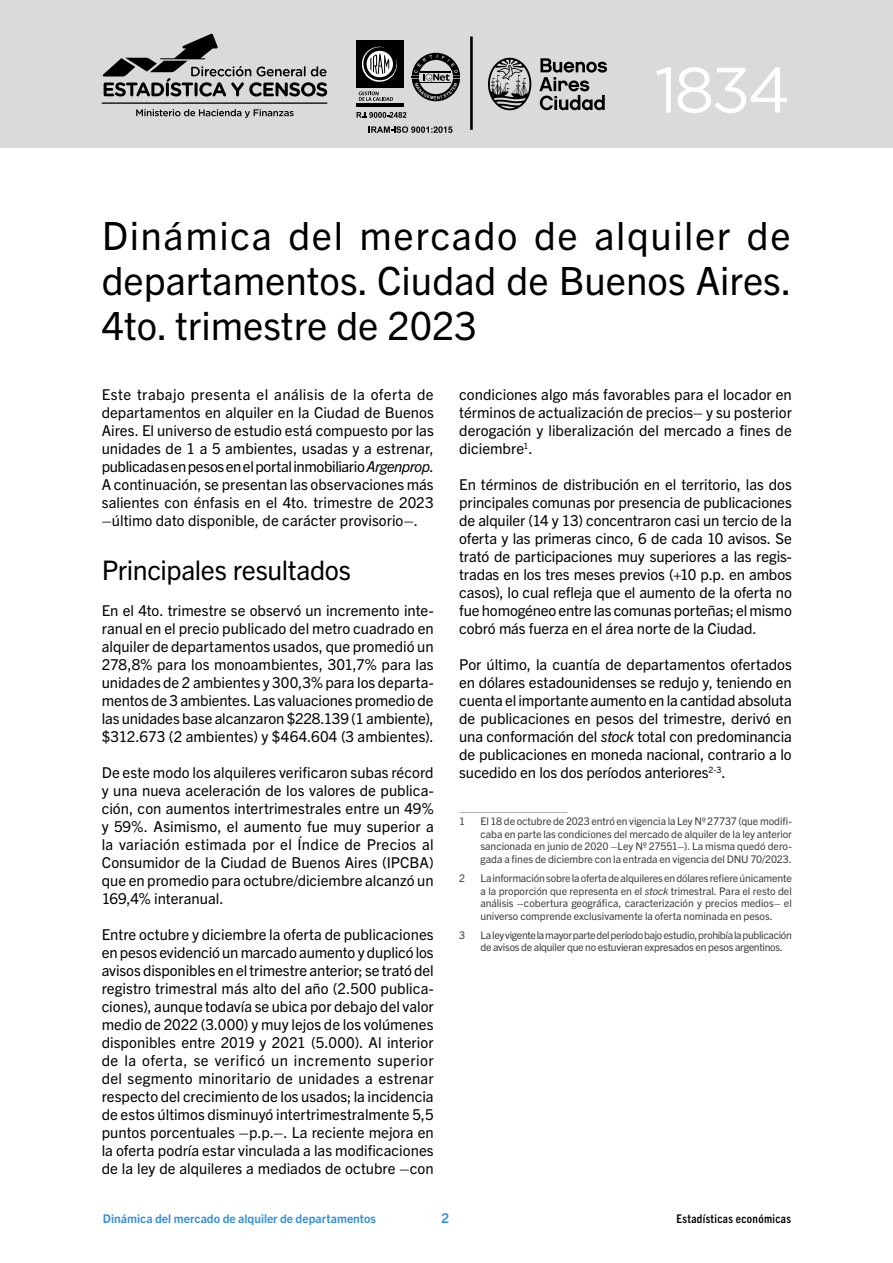
<style>
.page{position:relative;width:893px;height:1263px;background:#fff}
.page>*{position:absolute;margin:0;border:0;box-sizing:border-box;transform-origin:0 0}
.t1{font:64.05px "Gotham";color:#fff}
.Título_informe{font:39px/45px "Trade Gothic Next LT Pro";color:#000;text-align:justify}
.Tema{font:27px "Trade Gothic Next LT Pro";letter-spacing:-.015em;color:#000}
.Texto_general{font:15px/18px "Trade Gothic Next LT Pro";color:#000;text-align:justify}
.t2{font:700 13.5px "Trade Gothic Next LT Pro";color:#2f8ddd}
.t3{font:700 12px "Trade Gothic Next LT Pro";color:#2f8ddd}
.t4{font:700 condensed 12px "Trade Gothic Next LT Pro";letter-spacing:.03em;color:#000}
.Nota_al_pie{font:10.5px/12.6px "Trade Gothic Next LT Pro";letter-spacing:-.02em;color:#3c3c3b;text-align:justify}
.s1{font-style:italic}
</style>
<div class="page">
<div style="left:0;top:0;width:893px;height:148px;background:#dadada"></div>
<hr style="left:459px;top:812px;width:108px;height:1px;background:#b3b2b2">
<hr style="left:470px;top:36px;width:3px;height:94px;background:#000">
<svg style="left:488px;top:58px;width:43px;height:52px"></svg>
<svg style="left:539px;top:58px;width:68px;height:52px"></svg>
<div style="left:356px;top:40px;width:48px;height:48px;background:#000"></div>
<hr style="left:356px;top:103px;width:48px;height:4px;background:#000">
<svg style="left:361px;top:46px;width:36px;height:36px"></svg>
<svg style="left:359px;top:92px;width:34px;height:9px"></svg>
<svg style="left:357px;top:112px;width:49px;height:6px"></svg>
<svg style="left:412px;top:53px;width:48px;height:48px"></svg>
<svg style="left:369px;top:126px;width:83px;height:7px"></svg>
<hr style="left:102px;top:102px;width:225px;height:2px;background:#000">
<svg style="left:136px;top:109px;width:158px;height:9px"></svg>
<svg style="left:103px;top:34px;width:224px;height:63px"></svg>
<p class="t1" style="left:654px;top:49px;width:137px">1834</p>
<p class="Título_informe" style="left:102px;top:210px;width:692px">Dinámica del mercado de alquiler de departamentos. Ciudad de Buenos Aires.<br>4to. trimestre de 2023</p>
<p class="Texto_general" style="left:102px;top:384px;width:334px">Este trabajo presenta el análisis de la oferta de departamentos en alquiler en la Ciudad de Buenos Aires. El universo de estudio está compuesto por las unidades de 1 a 5 ambientes, usadas y a estrenar, publicadas en pesos en el portal inmobiliario <span class="s1">Argenprop</span>.<br>A continuación, se presentan las observaciones más salientes con énfasis en el 4to. trimestre de 2023 –último dato disponible, de carácter provisorio–.</p>
<p class="Tema" style="left:102px;top:551px;width:251px">Principales resultados</p>
<p class="Texto_general" style="left:102px;top:600px;width:333px">En el 4to. trimestre se observó un incremento inte&shy;ranual en el precio publicado del metro cuadrado en alquiler de departamentos usados, que promedió un 278,8% para los monoambientes, 301,7% para las unidades de 2 ambientes y 300,3% para los departa&shy;mentos de 3 ambientes. Las valuaciones promedio de las unidades base alcanzaron $228.139 (1 ambiente), $312.673 (2 ambientes) y $464.604 (3 ambientes).</p>
<p class="Texto_general" style="left:102px;top:762px;width:334px">De este modo los alquileres verificaron subas récord y una nueva aceleración de los valores de publica&shy;ción, con aumentos intertrimestrales entre un 49% y 59%. Asimismo, el aumento fue muy superior a la variación estimada por el Índice de Precios al Consumidor de la Ciudad de Buenos Aires (IPCBA) que en promedio para octubre/diciembre alcanzó un 169,4% interanual.</p>
<p class="Texto_general" style="left:102px;top:924px;width:333px">Entre octubre y diciembre la oferta de publicaciones en pesos evidenció un marcado aumento y duplicó los avisos disponibles en el trimestre anterior; se trató del registro trimestral más alto del año (2.500 publica&shy;ciones), aunque todavía se ubica por debajo del valor medio de 2022 (3.000) y muy lejos de los volúmenes disponibles entre 2019 y 2021 (5.000). Al interior de la oferta, se verificó un incremento superior del segmento minoritario de unidades a estrenar respecto del crecimiento de los usados; la incidencia de estos últimos disminuyó intertrimestralmente 5,5 puntos porcentuales –p.p.–. La reciente mejora en la oferta podría estar vinculada a las modificaciones de la ley de alquileres a mediados de octubre –con</p>
<p class="Texto_general" style="left:459px;top:384px;width:334px">condiciones algo más favorables para el locador en términos de actualización de precios– y su posterior derogación y liberalización del mercado a fines de diciembre<sup>1</sup>.</p>
<p class="Texto_general" style="left:459px;top:474px;width:334px">En términos de distribución en el territorio, las dos principales comunas por presencia de publicaciones de alquiler (14 y 13) concentraron casi un tercio de la oferta y las primeras cinco, 6 de cada 10 avisos. Se trató de participaciones muy superiores a las regis&shy;tradas en los tres meses previos (+10 p.p. en ambos casos), lo cual refleja que el aumento de la oferta no fue homogéneo entre las comunas porteñas; el mismo cobró más fuerza en el área norte de la Ciudad.</p>
<p class="Texto_general" style="left:459px;top:654px;width:334px">Por último, la cuantía de departamentos ofertados en dólares estadounidenses se redujo y, teniendo en cuenta el importante aumento en la cantidad absoluta de publicaciones en pesos del trimestre, derivó en una conformación del <span class="s1">stock</span> total con predominancia de publicaciones en moneda nacional, contrario a lo sucedido en los dos períodos anteriores<sup>2-3</sup>.</p>
<p class="Nota_al_pie" style="left:459px;top:814px;width:8px">1</p>
<p class="Nota_al_pie" style="left:480px;top:814px;width:313px">El 18 de octubre de 2023 entró en vigencia la Ley Nº 27737 (que modifi&shy;caba en parte las condiciones del mercado de alquiler de la ley anterior sancionada en junio de 2020 –Ley Nº 27551–). La misma quedó dero&shy;gada a fines de diciembre con la entrada en vigencia del DNU 70/2023.</p>
<p class="Nota_al_pie" style="left:459px;top:871px;width:8px">2</p>
<p class="Nota_al_pie" style="left:480px;top:871px;width:313px">La información sobre la oferta de alquileres en dólares refiere únicamente a la proporción que representa en el <span class="s1">stock</span> trimestral. Para el resto del análisis –cobertura geográfica, caracterización y precios medios– el universo comprende exclusivamente la oferta nominada en pesos.</p>
<p class="Nota_al_pie" style="left:459px;top:928px;width:8px">3</p>
<p class="Nota_al_pie" style="left:480px;top:928px;width:313px">La ley vigente la mayor parte del período bajo estudio, prohibía la publicación de avisos de alquiler que no estuvieran expresados en pesos argentinos.</p>
<p class="t3" style="left:103px;top:1210px;width:275px">Dinámica del mercado de alquiler de departamentos</p>
<p class="t2" style="left:442px;top:1209px;width:9px">2</p>
<p class="t4" style="left:676px;top:1211px;width:116px">Estadísticas económicas</p>
</div>
